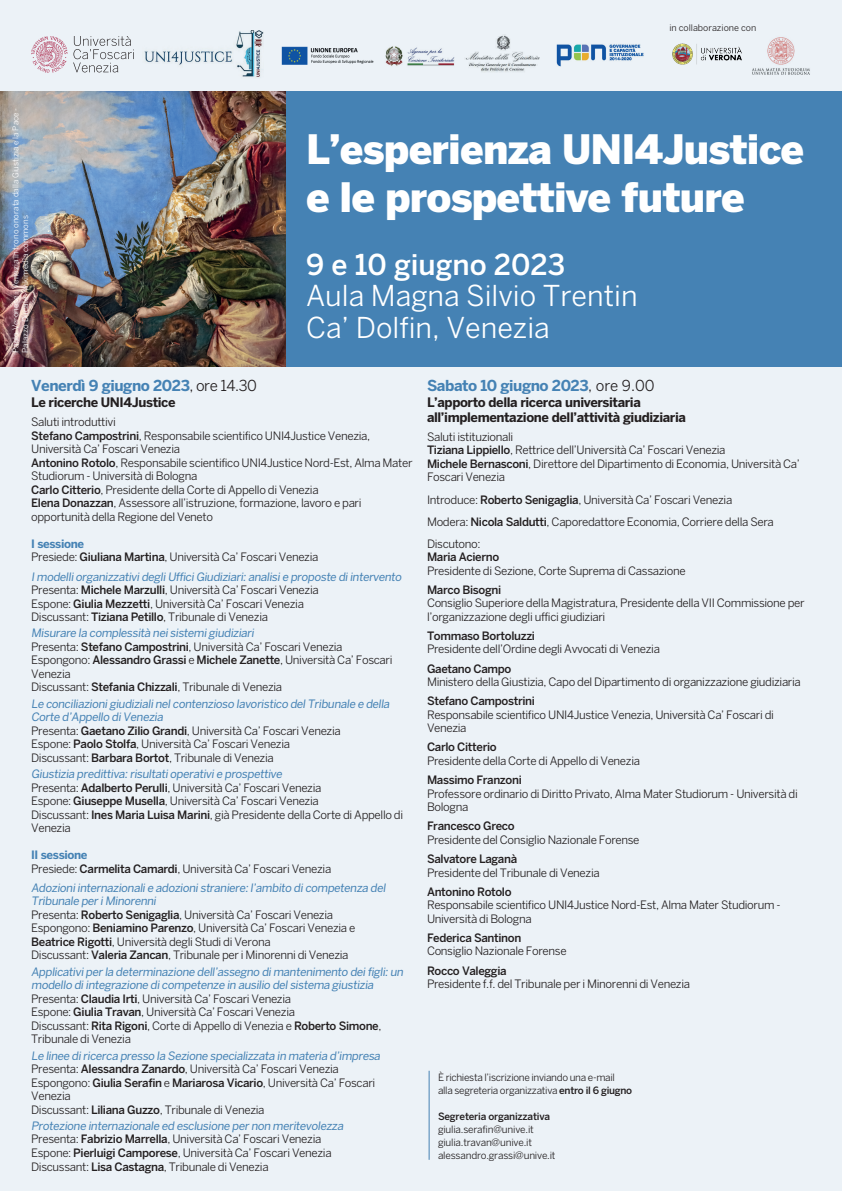
<style>
.page{position:relative;width:842px;height:1191px;background:#ecf2f7}
.page>*{position:absolute;margin:0;border:0;box-sizing:border-box;transform-origin:0 0}
.t1{font:900 40.2px/48.2px "Benton Sans";letter-spacing:-.02em;color:#fff}
.t2{font:28.6px/31.5px "Benton Sans";color:#fff}
.t3{font:500 28.6px "Benton Sans";color:#fff}
.t4{font:700 15px "Benton Sans";letter-spacing:-.03em;color:#4582b4}
.t5{font:700 13px/14.7px "Benton Sans";letter-spacing:-.03em;color:#231f20}
.t6{font:11.5px/13.5px "Benton Sans";letter-spacing:-.03em;color:#231f20}
.t7{font:11.5px/13.5px "Benton Sans";color:#4582b4}
.t8{font:500 11.5px "Benton Sans";letter-spacing:-.03em;color:#231f20}
.t9{font:10px/13px "Benton Sans";letter-spacing:-.03em;color:#231f20}
.t10{font:500 10px "Benton Sans";letter-spacing:-.02em;color:#231f20}
.t11{font:9px "Benton Sans";color:#231f20}
.t12{font:8px/9.6px "Benton Sans";color:#fff}
.s1{font-weight:400;color:#231f20}
.s2{font-weight:500}
.s3{font-weight:700;color:#4582b4}
.s4{color:#4582b4}
.s5{color:#231f20}
.s6{font-weight:500;color:#231f20}
</style>
<div class="page">
<div style="left:285px;top:92px;width:557px;height:275px;background:#4582b4"></div>
<img style="left:0;top:92px;width:285px;height:275px">
<svg style="left:31px;top:36px;width:103px;height:37px"></svg>
<img style="left:672px;top:43px;width:70px;height:22px">
<img style="left:752px;top:37px;width:58px;height:37px">
<hr style="left:429px;top:1070px;width:1px;height:89px;background:#4582b4">
<img style="left:144px;top:30px;width:120px;height:48px">
<img style="left:281px;top:46px;width:93px;height:19px">
<img style="left:385px;top:46px;width:70px;height:20px">
<img style="left:465px;top:35px;width:75px;height:37px">
<img style="left:556px;top:44px;width:88px;height:23px">
<p class="t12" style="left:11px;top:353px;width:246px;rotate:-90deg">Paolo Veronese - Venezia in trono onorata dalla Giustizia e la Pace -<br>Palazzo Ducale - wikimedia commons</p>
<p class="t11" style="left:669px;top:23px;width:88px">in collaborazione con</p>
<h1 class="t1" style="left:306px;top:124px;width:500px">L’esperienza UNI4Justice e le prospettive future</h1>
<h2 class="t3" style="left:306px;top:247px;width:261px">9 e 10 giugno 2023</h2>
<h2 class="t2" style="left:306px;top:280px;width:333px">Aula Magna Silvio Trentin<br>Ca’ Dolfin, Venezia</h2>
<h3 class="t4" style="left:31px;top:376px;width:227px">Venerdì 9 giugno 2023<span class="s1">, ore 14.30</span></h3>
<p class="t5" style="left:31px;top:395px;width:146px">Le ricerche UNI4Justice</p>
<p class="t6" style="left:31px;top:415px;width:383px">Saluti introduttivi<br><span class="s2">Stefano Campostrini</span>, Responsabile scientifico UNI4Justice Venezia, Università Ca’ Foscari Venezia<br><span class="s2">Antonino Rotolo</span>, Responsabile scientifico UNI4Justice Nord-Est, Alma Mater Studiorum - Università di Bologna<br><span class="s2">Carlo Citterio</span>, Presidente della Corte di Appello di Venezia<br><span class="s2">Elena Donazzan</span>, Assessore all’istruzione, formazione, lavoro e pari opportunità della Regione del Veneto</p>
<p class="t6" style="left:31px;top:537px;width:289px"><span class="s3">I sessione<br></span>Presiede: <span class="s2">Giuliana Martina</span>, Università Ca’ Foscari Venezia</p>
<p class="t6" style="left:31px;top:569px;width:374px"><span class="s4">ImodelliorganizzatividegliUfficiGiudiziari:analisie proposte diintervento </span>Presenta: <span class="s2">Michele Marzulli</span>, Università Ca’ Foscari Venezia<br>Espone: <span class="s2">Giulia Mezzetti</span>, Università Ca’ Foscari Venezia<br>Discussant: <span class="s2">Tiziana Petillo</span>, Tribunale di Venezia</p>
<p class="t6" style="left:31px;top:626px;width:363px"><span class="s4">Misurare la complessità neisistemigiudiziari<br></span>Presenta: <span class="s2">Stefano Campostrini</span>, Università Ca’ Foscari Venezia Espongono: <span class="s2">Alessandro Grassi</span> e <span class="s2">Michele Zanette</span>, Università Ca’ Foscari Venezia<br>Discussant: <span class="s2">Stefania Chizzali</span>, Tribunale di Venezia</p>
<p class="t6" style="left:31px;top:696px;width:362px"><span class="s4">Le conciliazionigiudizialinelcontenzioso lavoristico delTribunale e della Corte d’Appello diVenezia<br></span>Presenta: <span class="s2">Gaetano Zilio Grandi</span>, Università Ca’ Foscari Venezia<br>Espone: <span class="s2">Paolo Stolfa</span>, Università Ca’ Foscari Venezia<br>Discussant: <span class="s2">Barbara Bortot</span>, Tribunale di Venezia</p>
<p class="t6" style="left:31px;top:767px;width:373px"><span class="s4">Giustizia predittiva:risultatioperativie prospettive<br></span>Presenta: <span class="s2">Adalberto Perulli</span>, Università Ca’ Foscari Venezia<br>Espone: <span class="s2">Giuseppe Musella</span>, Università Ca’ Foscari Venezia<br>Discussant: <span class="s2">Ines Maria Luisa Marini</span>, già Presidente della Corte di Appello di Venezia</p>
<p class="t6" style="left:31px;top:848px;width:302px"><span class="s3">II sessione<br></span>Presiede: <span class="s2">Carmelita Camardi</span>, Università Ca’ Foscari Venezia</p>
<p class="t6" style="left:31px;top:880px;width:358px"><span class="s4">Adozioniinternazionalie adozionistraniere:l’ambito dicompetenza del Tribunale per iMinorenni<br></span>Presenta: <span class="s2">Roberto Senigaglia</span>, Università Ca’ Foscari Venezia Espongono: <span class="s2">Beniamino Parenzo</span>, Università Ca’ Foscari Venezia e <span class="s2">Beatrice Rigotti</span>, Università degli Studi di Verona<br>Discussant: <span class="s2">Valeria Zancan</span>, Tribunale per i Minorenni di Venezia</p>
<p class="t7" style="left:31px;top:964px;width:375px">Applicativiper la determinazione dell’assegno dimantenimento deifigli:un modello diintegrazione dicompetenze in ausilio delsistema giustizia <span class="s5">Presenta:</span> <span class="s6">Claudia Irti</span><span class="s5">, Università Ca’ Foscari Venezia<br>Espone:</span> <span class="s6">Giulia Travan</span><span class="s5">, Università Ca’ Foscari Venezia<br>Discussant:</span> <span class="s6">Rita Rigoni</span><span class="s5">, Corte di Appello di Venezia e</span> <span class="s6">Roberto Simone</span><span class="s5">, Tribunale di Venezia</span></p>
<p class="t6" style="left:31px;top:1048px;width:352px"><span class="s4">Le linee diricerca presso la Sezione specializzata in materia d’impresa </span>Presenta: <span class="s2">Alessandra Zanardo</span>, Università Ca’ Foscari Venezia Espongono: <span class="s2">Giulia Serafin</span> e <span class="s2">Mariarosa Vicario</span>, Università Ca’ Foscari Venezia<br>Discussant: <span class="s2">Liliana Guzzo</span>, Tribunale di Venezia</p>
<p class="t6" style="left:31px;top:1118px;width:316px;line-height:13.8px"><span class="s4">Protezione internazionale ed esclusione per non meritevolezza </span>Presenta: <span class="s2">Fabrizio Marrella</span>, Università Ca’ Foscari Venezia Espone: <span class="s2">Pierluigi Camporese</span>, Università Ca’ Foscari Venezia Discussant: <span class="s2">Lisa Castagna</span>, Tribunale di Venezia</p>
<h3 class="t4" style="left:427px;top:376px;width:229px">Sabato 10 giugno 2023<span class="s1">, ore 9.00</span></h3>
<p class="t5" style="left:427px;top:395px;width:260px">L’apporto della ricerca universitaria all’implementazione dell’attività giudiziaria</p>
<p class="t6" style="left:427px;top:430px;width:374px">Saluti istituzionali<br><span class="s2">Tiziana Lippiello</span>, Rettrice dell’Università Ca’ Foscari Venezia<br><span class="s2">Michele Bernasconi</span>, Direttore del Dipartimento di Economia, Università Ca’ Foscari Venezia</p>
<p class="t6" style="left:427px;top:488px;width:348px;line-height:22px">Introduce: <span class="s2">Roberto Senigaglia</span>, Università Ca’ Foscari Venezia<br>Modera: <span class="s2">Nicola Saldutti</span>, Caporedattore Economia, Corriere della Sera<br>Discutono:</p>
<p class="t8" style="left:427px;top:550px;width:74px">Maria Acierno</p>
<p class="t6" style="left:427px;top:563px;width:260px">Presidente di Sezione, Corte Suprema di Cassazione</p>
<p class="t8" style="left:427px;top:582px;width:76px">Marco Bisogni</p>
<p class="t6" style="left:427px;top:596px;width:379px">Consiglio Superiore della Magistratura, Presidente della VII Commissione per l’organizzazione degli uffici giudiziari</p>
<p class="t8" style="left:427px;top:629px;width:110px">Tommaso Bortoluzzi</p>
<p class="t6" style="left:427px;top:642px;width:234px">Presidente dell’Ordine degli Avvocati di Venezia</p>
<p class="t8" style="left:427px;top:661px;width:86px">Gaetano Campo</p>
<p class="t6" style="left:427px;top:675px;width:375px">Ministero della Giustizia, Capo del Dipartimento di organizzazione giudiziaria</p>
<p class="t8" style="left:427px;top:694px;width:109px">Stefano Campostrini</p>
<p class="t6" style="left:427px;top:707px;width:348px">Responsabile scientifico UNI4Justice Venezia, Università Ca’ Foscari di<br>Venezia</p>
<p class="t8" style="left:427px;top:740px;width:71px">Carlo Citterio</p>
<p class="t6" style="left:427px;top:754px;width:215px">Presidente della Corte di Appello di Venezia</p>
<p class="t8" style="left:427px;top:773px;width:96px">Massimo Franzoni</p>
<p class="t6" style="left:427px;top:786px;width:372px">Professore ordinario di Diritto Privato, Alma Mater Studiorum - Università di<br>Bologna</p>
<p class="t8" style="left:427px;top:819px;width:89px">Francesco Greco</p>
<p class="t6" style="left:427px;top:832px;width:214px">Presidente del Consiglio Nazionale Forense</p>
<p class="t8" style="left:427px;top:852px;width:92px">Salvatore Laganà</p>
<p class="t6" style="left:427px;top:865px;width:174px">Presidente del Tribunale di Venezia</p>
<p class="t8" style="left:427px;top:884px;width:86px">Antonino Rotolo</p>
<p class="t6" style="left:427px;top:898px;width:355px">Responsabile scientifico UNI4Justice Nord-Est, Alma Mater Studiorum -<br>Università di Bologna</p>
<p class="t8" style="left:427px;top:931px;width:96px">Federica Santinon</p>
<p class="t6" style="left:427px;top:944px;width:141px">Consiglio Nazionale Forense</p>
<p class="t8" style="left:427px;top:963px;width:81px">Rocco Valeggia</p>
<p class="t6" style="left:427px;top:977px;width:265px">Presidente f.f. del Tribunale per i Minorenni di Venezia</p>
<p class="t9" style="left:438px;top:1070px;width:196px;line-height:13.5px">È richiesta l’iscrizione inviando una e-mail alla segreteria organizzativa <span class="s2">entro il 6 giugno</span></p>
<p class="t10" style="left:438px;top:1110px;width:114px">Segreteria organizzativa</p>
<p class="t9" style="left:438px;top:1123px;width:119px">giulia.serafin@unive.it giulia.travan@unive.it alessandro.grassi@unive.it</p>
</div>
